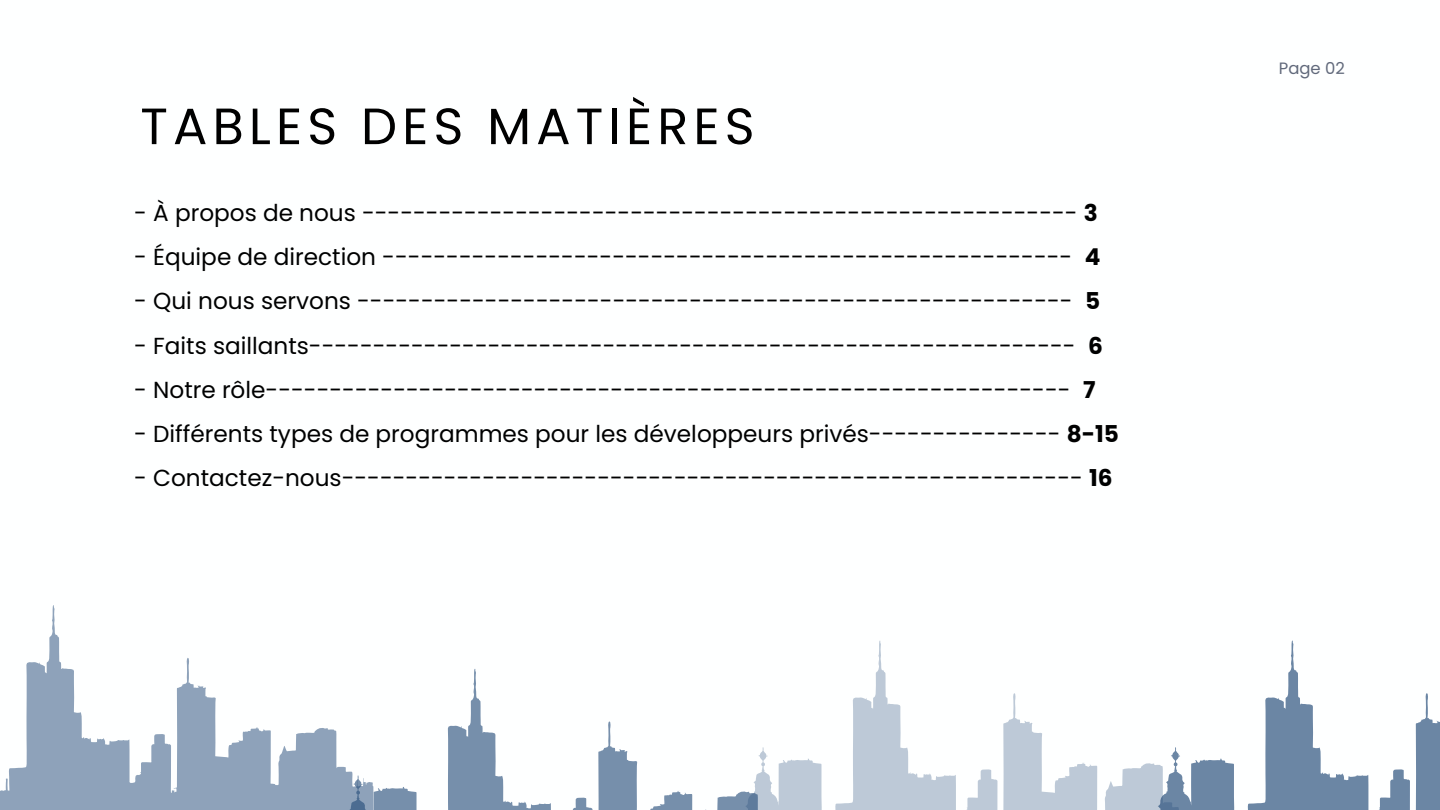
<style>
.page{position:relative;width:1440px;height:810px;background:#fff}
.page>*{position:absolute;margin:0;border:0;box-sizing:border-box;transform-origin:0 0}
.t1{font:51px "Poppins";letter-spacing:.1em;color:#000}
.t2{font:23.2px "Poppins";color:#000}
.t3{font:16.4px "Poppins";color:#61697b}
.s1{font-weight:700}
</style>
<div class="page">
<svg style="left:795px;top:641px;width:323px;height:169px"></svg>
<svg style="left:1021px;top:722px;width:10px;height:2px"></svg>
<svg style="left:1118px;top:641px;width:322px;height:169px"></svg>
<svg style="left:374px;top:669px;width:421px;height:141px"></svg>
<svg style="left:616px;top:750px;width:10px;height:2px"></svg>
<svg style="left:0;top:605px;width:374px;height:205px"></svg>
<svg style="left:195px;top:686px;width:9px;height:3px"></svg>
<p class="t1" style="left:140px;top:91px;width:616px">TABLES DES MATIÈRES</p>
<p class="t2" style="left:134px;top:197px;width:965px">- À propos de nous -------------------------------------------------------- <span class="s1">3</span></p>
<p class="t2" style="left:134px;top:241px;width:968px">- Équipe de direction ------------------------------------------------------ <span class="s1">4</span></p>
<p class="t2" style="left:134px;top:285px;width:968px">- Qui nous servons -------------------------------------------------------- <span class="s1">5</span></p>
<p class="t2" style="left:134px;top:329px;width:970px">- Faits saillants------------------------------------------------------------ <span class="s1">6</span></p>
<p class="t2" style="left:134px;top:374px;width:963px">- Notre rôle--------------------------------------------------------------- <span class="s1">7</span></p>
<p class="t2" style="left:134px;top:418px;width:986px">- Différents types de programmes pour les développeurs privés--------------- <span class="s1">8-15</span></p>
<p class="t2" style="left:134px;top:462px;width:980px">- Contactez-nous---------------------------------------------------------- <span class="s1">16</span></p>
<h1 class="t3" style="left:1279px;top:57px;width:67px">Page 02</h1>
</div>
